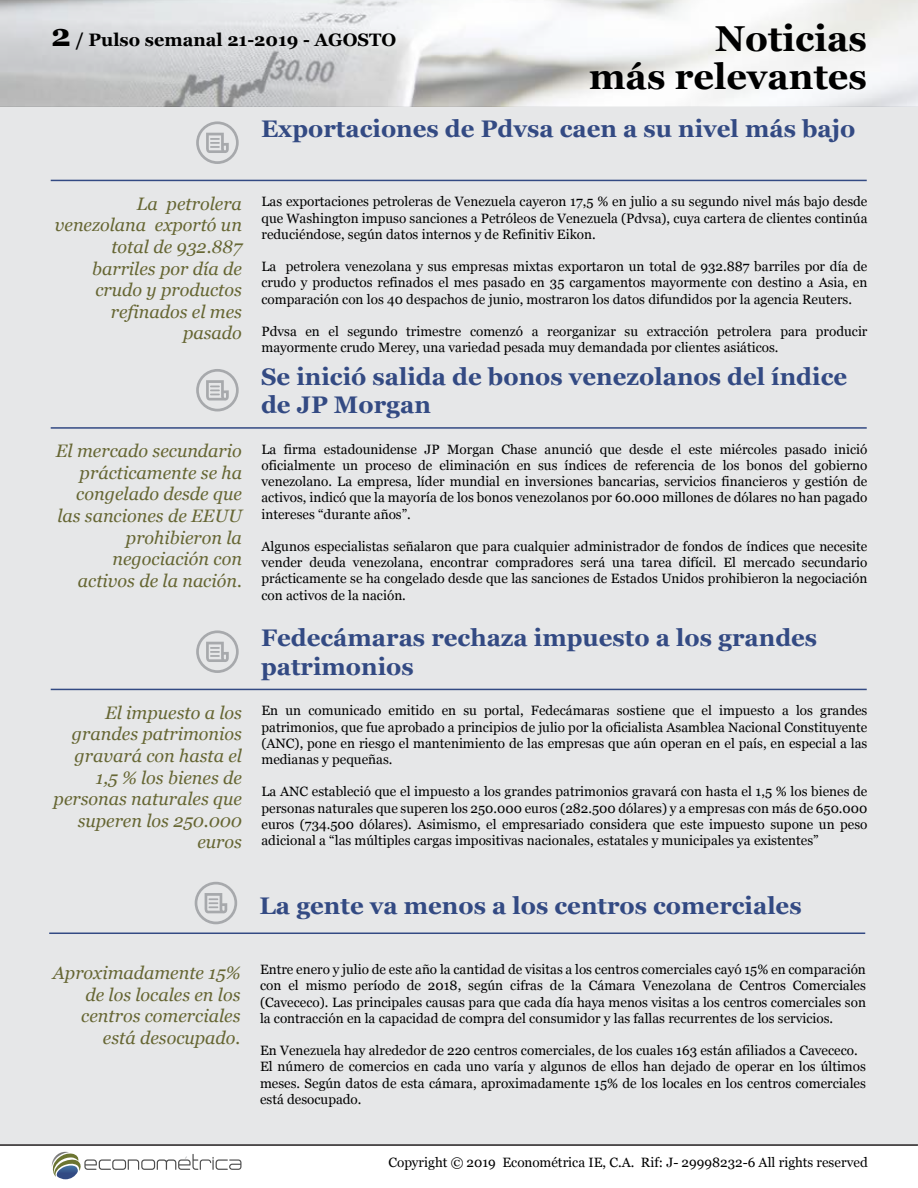
<style>
.page{position:relative;width:918px;height:1188px;background:#fff}
.page>*{position:absolute;margin:0;border:0;box-sizing:border-box;transform-origin:0 0}
.t1{font:700 36px/37.5px "Georgia";color:#000;text-align:right}
.t2{font:700 24px/28.8px "Georgia";color:#334a83}
.t3{font:italic 18px/21.6px "Georgia";color:#663;text-align:right}
.t4{font:700 18px "Georgia";color:#000}
.t5{font:13.5px/16.2px "Georgia";color:#000;text-align:justify}
.s1{font-size:31.5px}
</style>
<div class="page">
<div style="left:0;top:106px;width:918px;height:1039px;background:#e6e7e8"></div>
<svg style="left:51px;top:1152px;width:190px;height:27px"></svg>
<hr style="left:0;top:1144px;width:918px;height:2px;background:#231f20">
<img style="left:0;top:0;width:917px;height:106px">
<hr style="left:51px;top:180px;width:816px;height:1px;background:#334a83">
<svg style="left:196px;top:121px;width:43px;height:43px"></svg>
<hr style="left:51px;top:427px;width:816px;height:2px;background:#334a83">
<svg style="left:196px;top:369px;width:43px;height:42px"></svg>
<hr style="left:51px;top:689px;width:816px;height:1px;background:#334a83">
<svg style="left:196px;top:630px;width:43px;height:43px"></svg>
<hr style="left:49px;top:933px;width:816px;height:1px;background:#334a83">
<svg style="left:195px;top:882px;width:42px;height:42px"></svg>
<h3 class="t4" style="left:51px;top:29px;width:347px"><span class="s1">2</span> / Pulso semanal 21-2019 - AGOSTO</h3>
<h1 class="t1" style="left:589px;top:20px;width:279px">Noticias<br>más relevantes</h1>
<h2 class="t2" style="left:261px;top:114px;width:596px">Exportaciones de Pdvsa caen a su nivel más bajo</h2>
<h3 class="t3" style="left:55px;top:193px;width:189px">La petrolera venezolana exportó un total de 932.887 barriles por día de crudo y productos refinados el mes pasado</h3>
<p class="t5" style="left:262px;top:194px;width:607px">Las exportaciones petroleras de Venezuela cayeron 17,5 % en julio a su segundo nivel más bajo desde que Washington impuso sanciones a Petróleos de Venezuela (Pdvsa), cuya cartera de clientes continúa reduciéndose, según datos internos y de Refinitiv Eikon.</p>
<p class="t5" style="left:262px;top:259px;width:607px">La petrolera venezolana y sus empresas mixtas exportaron un total de 932.887 barriles por día de crudo y productos refinados el mes pasado en 35 cargamentos mayormente con destino a Asia, en comparación con los 40 despachos de junio, mostraron los datos difundidos por la agencia Reuters.</p>
<p class="t5" style="left:262px;top:324px;width:607px">Pdvsa en el segundo trimestre comenzó a reorganizar su extracción petrolera para producir mayormente crudo Merey, una variedad pesada muy demandada por clientes asiáticos.</p>
<h2 class="t2" style="left:261px;top:362px;width:588px">Se inició salida de bonos venezolanos del índice de JP Morgan</h2>
<h3 class="t3" style="left:56px;top:440px;width:188px">El mercado secundario prácticamente se ha congelado desde que las sanciones de EEUU prohibieron la negociación con activos de la nación.</h3>
<p class="t5" style="left:262px;top:441px;width:608px">La firma estadounidense JP Morgan Chase anunció que desde el este miércoles pasado inició oficialmente un proceso de eliminación en sus índices de referencia de los bonos del gobierno venezolano. La empresa, líder mundial en inversiones bancarias, servicios financieros y gestión de activos, indicó que la mayoría de los bonos venezolanos por 60.000 millones de dólares no han pagado intereses “durante años”.</p>
<p class="t5" style="left:262px;top:539px;width:608px">Algunos especialistas señalaron que para cualquier administrador de fondos de índices que necesite vender deuda venezolana, encontrar compradores será una tarea difícil. El mercado secundario prácticamente se ha congelado desde que las sanciones de Estados Unidos prohibieron la negociación con activos de la nación.</p>
<h2 class="t2" style="left:261px;top:623px;width:558px">Fedecámaras rechaza impuesto a los grandes patrimonios</h2>
<h3 class="t3" style="left:54px;top:702px;width:190px">El impuesto a los grandes patrimonios gravará con hasta el<br>1,5 % los bienes de personas naturales que superen los 250.000 euros</h3>
<p class="t5" style="left:262px;top:703px;width:607px">En un comunicado emitido en su portal, Fedecámaras sostiene que el impuesto a los grandes patrimonios, que fue aprobado a principios de julio por la oficialista Asamblea Nacional Constituyente (ANC), pone en riesgo el mantenimiento de las empresas que aún operan en el país, en especial a las medianas y pequeñas.</p>
<p class="t5" style="left:262px;top:784px;width:608px">La ANC estableció que el impuesto a los grandes patrimonios gravará con hasta el 1,5 % los bienes de personas naturales que superen los 250.000 euros (282.500 dólares) y a empresas con más de 650.000 euros (734.500 dólares). Asimismo, el empresariado considera que este impuesto supone un peso adicional a “las múltiples cargas impositivas nacionales, estatales y municipales ya existentes”</p>
<h2 class="t2" style="left:260px;top:891px;width:544px">La gente va menos a los centros comerciales</h2>
<h3 class="t3" style="left:53px;top:962px;width:189px">Aproximadamente 15% de los locales en los centros comerciales está desocupado.</h3>
<p class="t5" style="left:260px;top:962px;width:607px">Entre enero y julio de este año la cantidad de visitas a los centros comerciales cayó 15% en comparación con el mismo período de 2018, según cifras de la Cámara Venezolana de Centros Comerciales (Cavececo). Las principales causas para que cada día haya menos visitas a los centros comerciales son la contracción en la capacidad de compra del consumidor y las fallas recurrentes de los servicios.</p>
<p class="t5" style="left:260px;top:1043px;width:607px;text-align:left">En Venezuela hay alrededor de 220 centros comerciales, de los cuales 163 están afiliados a Cavececo.<br>El número de comercios en cada uno varía y algunos de ellos han dejado de operar en los últimos meses. Según datos de esta cámara, aproximadamente 15% de los locales en los centros comerciales está desocupado.</p>
<p class="t5" style="left:388px;top:1155px;width:481px">Copyright © 2019 Econométrica IE, C.A. Rif: J- 29998232-6 All rights reserved</p>
</div>
